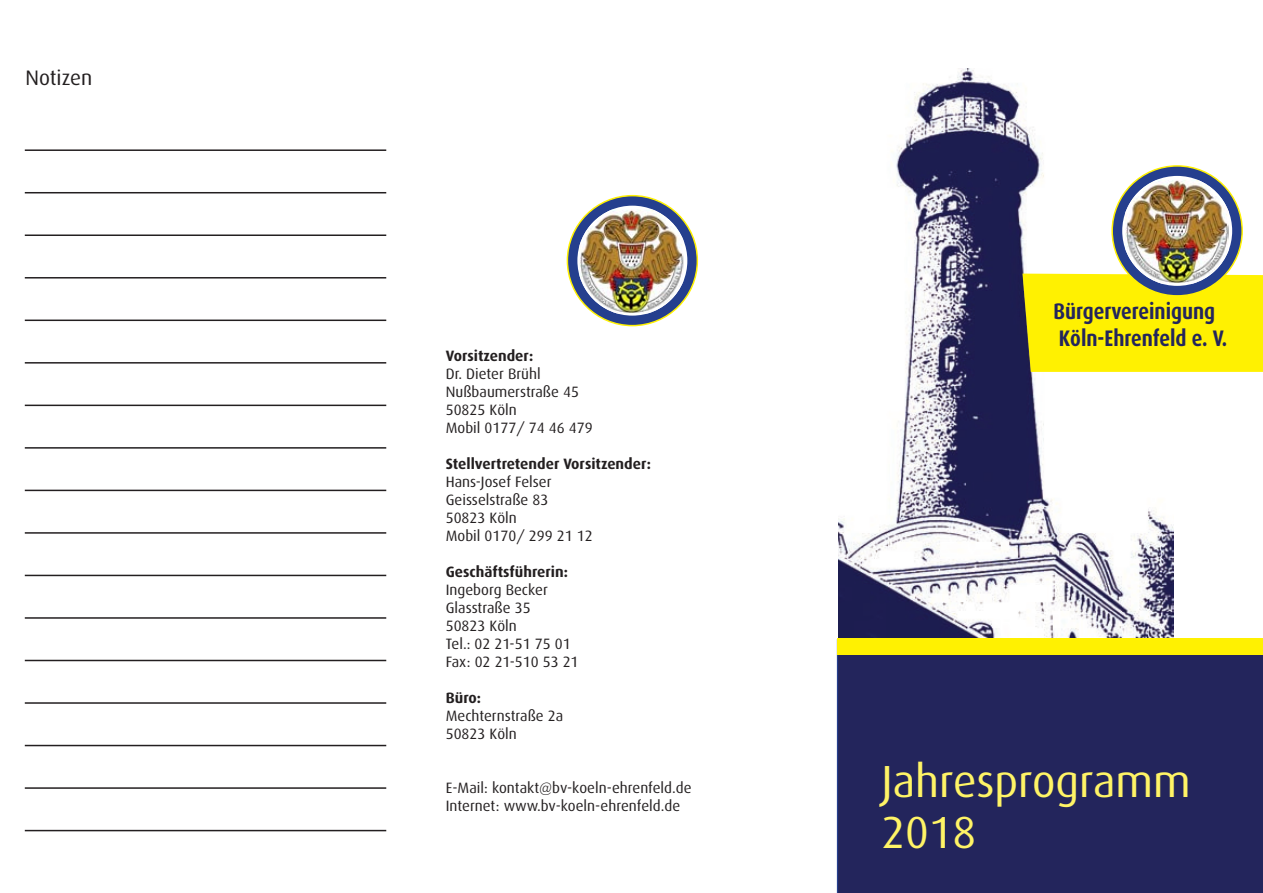
<style>
.page{position:relative;width:1263px;height:893px;background:#fff}
.page>*{position:absolute;margin:0;border:0;box-sizing:border-box;transform-origin:0 0}
.t1{font:45px/51px "Dax";color:#fff466}
.t2{font:700 22.5px/27px "Dax";color:#23255c;scale:.86 1}
.t3{font:21px "Dax";color:#231f20}
.t4{font:15px/18px "Dax";color:#231f20}
.t5{font:700 15px "Dax";color:#231f20}
</style>
<div class="page">
<div style="left:26px;top:67px;width:361px;height:765px;border:2px solid #fff"></div>
<hr style="left:25px;top:149px;width:361px;height:2px;background:#231f20">
<hr style="left:25px;top:192px;width:361px;height:1px;background:#231f20">
<hr style="left:25px;top:234px;width:361px;height:2px;background:#231f20">
<hr style="left:25px;top:277px;width:361px;height:2px;background:#231f20">
<hr style="left:25px;top:320px;width:361px;height:1px;background:#231f20">
<hr style="left:25px;top:362px;width:361px;height:2px;background:#231f20">
<hr style="left:25px;top:405px;width:361px;height:1px;background:#231f20">
<hr style="left:25px;top:447px;width:361px;height:2px;background:#231f20">
<hr style="left:25px;top:490px;width:361px;height:1px;background:#231f20">
<hr style="left:25px;top:532px;width:361px;height:2px;background:#231f20">
<hr style="left:25px;top:575px;width:361px;height:1px;background:#231f20">
<hr style="left:25px;top:617px;width:361px;height:2px;background:#231f20">
<hr style="left:25px;top:660px;width:361px;height:1px;background:#231f20">
<hr style="left:25px;top:702px;width:361px;height:2px;background:#231f20">
<hr style="left:25px;top:745px;width:361px;height:1px;background:#231f20">
<hr style="left:25px;top:787px;width:361px;height:2px;background:#231f20">
<hr style="left:25px;top:830px;width:361px;height:1px;background:#231f20">
<img style="left:838px;top:68px;width:335px;height:569px">
<div style="left:837px;top:654px;width:426px;height:239px;background:#23255c"></div>
<div style="left:837px;top:638px;width:426px;height:16px;background:#fff101"></div>
<div style="left:1022px;top:274px;width:241px;height:98px;background:#fff101"></div>
<svg style="left:1112px;top:166px;width:130px;height:130px;background:#3d5280"></svg>
<div style="left:1122px;top:176px;width:110px;height:110px;background:#fff;border-radius:50%"></div>
<img style="left:1125px;top:180px;width:104px;height:104px">
<svg style="left:567px;top:196px;width:130px;height:130px;background:#3e5381"></svg>
<div style="left:577px;top:206px;width:110px;height:110px;background:#fff;border-radius:50%"></div>
<img style="left:579px;top:210px;width:104px;height:103px">
<h3 class="t3" style="left:26px;top:66px;width:68px">Notizen</h3>
<p class="t5" style="left:446px;top:347px;width:89px">Vorsitzender:</p>
<p class="t4" style="left:446px;top:365px;width:148px">Dr. Dieter Brühl<br>Nußbaumerstraße 45<br>50825 Köln<br>Mobil 0177/ 74 46 479</p>
<p class="t5" style="left:446px;top:455px;width:207px">Stellvertretender Vorsitzender:</p>
<p class="t4" style="left:446px;top:473px;width:148px">Hans-Josef Felser<br>Geisselstraße 83<br>50823 Köln<br>Mobil 0170/ 299 21 12</p>
<p class="t5" style="left:446px;top:563px;width:124px">Geschäftsführerin:</p>
<p class="t4" style="left:446px;top:581px;width:134px">Ingeborg Becker<br>Glasstraße 35<br>50823 Köln<br>Tel.: 02 21-51 75 01<br>Fax: 02 21-510 53 21</p>
<p class="t5" style="left:446px;top:689px;width:37px">Büro:</p>
<p class="t4" style="left:446px;top:707px;width:119px">Mechternstraße 2a<br>50823 Köln</p>
<p class="t4" style="left:446px;top:779px;width:247px">E-Mail: kontakt@bv-koeln-ehrenfeld.de<br>Internet: www.bv-koeln-ehrenfeld.de</p>
<h2 class="t2" style="left:1054px;top:298px;width:203px">Bürgervereinigung<br>Köln-Ehrenfeld e. V.</h2>
<h1 class="t1" style="left:881px;top:756px;width:311px">Jahresprogramm<br>2018</h1>
</div>
